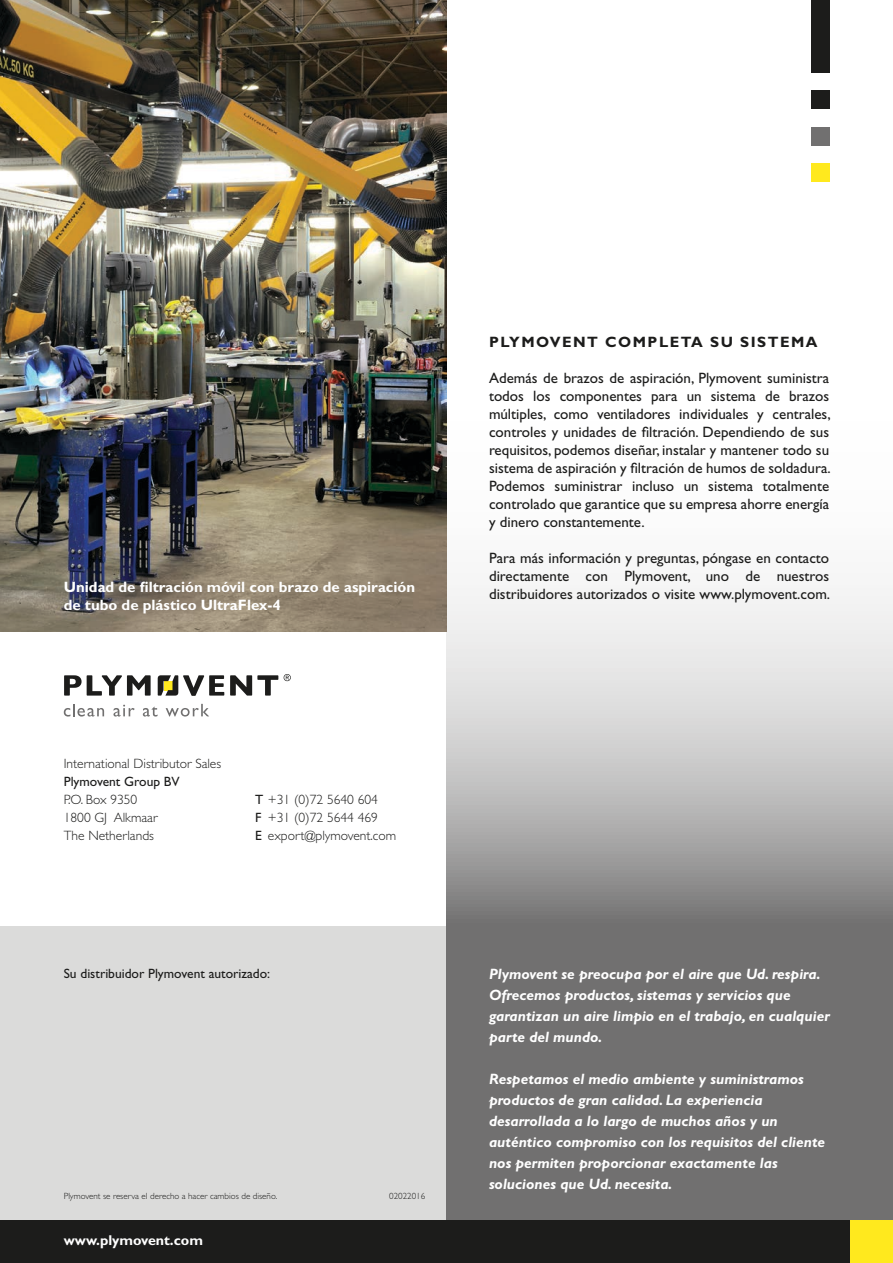
<style>
.page{position:relative;width:893px;height:1263px;background:#fff}
.page>*{position:absolute;margin:0;border:0;box-sizing:border-box;transform-origin:0 0}
.t1{font:15px/18px "Gill Sans Std";color:#1c1c1b;text-align:justify}
.t2{font:italic 700 15px/21px "Gill Sans Std";color:#fff}
.t3{font:700 15px/18px "Gill Sans Std";color:#fff}
.t4{font:700 15px "Gill Sans Std";letter-spacing:.1em;color:#1c1c1b}
.t5{font:700 14.25px "Gill Sans Std";color:#fff}
.t6{font:300 13.5px/18px "Gill Sans Std";color:#1c1c1b}
.t7{font:13.5px "Gill Sans Std";color:#1c1c1b}
.t8{font:300 9px "Gill Sans Std";color:#1c1c1b}
.s1{font-weight:400}
</style>
<div class="page">
<div style="left:0;top:926px;width:446px;height:294px;background:#dbdbda"></div>
<div style="left:446px;top:926px;width:447px;height:294px;background:#717070"></div>
<svg style="left:446px;top:0;width:447px;height:926px"></svg>
<img style="left:0;top:0;width:446px;height:631px">
<div style="left:850px;top:1220px;width:43px;height:43px;background:#ffe91e"></div>
<div style="left:0;top:1220px;width:850px;height:43px;background:#1c1c1b"></div>
<div style="left:811px;top:164px;width:18px;height:18px;background:#ffe91e"></div>
<div style="left:811px;top:127px;width:18px;height:18px;background:#717070"></div>
<div style="left:811px;top:91px;width:18px;height:18px;background:#1c1c1b"></div>
<div style="left:811px;top:0;width:18px;height:73px;background:#1c1c1b"></div>
<svg style="left:230px;top:675px;width:48px;height:20px"></svg>
<svg style="left:64px;top:675px;width:87px;height:21px"></svg>
<svg style="left:284px;top:674px;width:7px;height:7px"></svg>
<svg style="left:158px;top:675px;width:66px;height:21px"></svg>
<svg style="left:64px;top:704px;width:40px;height:12px"></svg>
<svg style="left:113px;top:705px;width:22px;height:11px"></svg>
<svg style="left:143px;top:706px;width:15px;height:10px"></svg>
<svg style="left:166px;top:704px;width:43px;height:12px"></svg>
<p class="t3" style="left:64px;top:578px;width:353px">Unidad de filtración móvil con brazo de aspiración de tubo de plástico UltraFlex-4</p>
<p class="t6" style="left:64px;top:755px;width:159px">International Distributor Sales</p>
<p class="t7" style="left:64px;top:774px;width:117px">Plymovent Group BV</p>
<p class="t6" style="left:64px;top:791px;width:95px">P.O. Box 9350<br>1800 GJ Alkmaar<br>The Netherlands</p>
<p class="t6" style="left:255px;top:791px;width:143px"><span class="s1">T</span> +31 (0)72 5640 604<br><span class="s1">F</span> +31 (0)72 5644 469<br><span class="s1">E</span> export@plymovent.com</p>
<p class="t7" style="left:64px;top:965px;width:208px">Su distribuidor Plymovent autorizado:</p>
<p class="t8" style="left:64px;top:1191px;width:215px">Plymovent se reserva el derecho a hacer cambios de diseño.</p>
<p class="t8" style="left:389px;top:1191px;width:37px">02022016</p>
<p class="t5" style="left:64px;top:1232px;width:141px">www.plymovent.com</p>
<p class="t4" style="left:489px;top:333px;width:330px">Plymovent completa su sistema</p>
<p class="t1" style="left:489px;top:369px;width:343px">Además de brazos de aspiración, Plymovent suministra todos los componentes para un sistema de brazos múltiples, como ventiladores individuales y centrales, controles y unidades de filtración. Dependiendo de sus requisitos, podemos diseñar, instalar y mantener todo su sistema de aspiración y filtración de humos de soldadura.<br>Podemos suministrar incluso un sistema totalmente controlado que garantice que su empresa ahorre energía y dinero constantemente.</p>
<p class="t1" style="left:489px;top:549px;width:343px">Para más información y preguntas, póngase en contacto directamente con Plymovent, uno de nuestros distribuidores autorizados o visite www.plymovent.com.</p>
<p class="t2" style="left:489px;top:963px;width:342px">Plymovent se preocupa por el aire que Ud. respira.<br>Ofrecemos productos, sistemas y servicios que garantizan un aire limpio en el trabajo, en cualquier parte del mundo.</p>
<p class="t2" style="left:489px;top:1068px;width:338px">Respetamos el medio ambiente y suministramos productos de gran calidad. La experiencia desarrollada a lo largo de muchos años y un auténtico compromiso con los requisitos del cliente nos permiten proporcionar exactamente las soluciones que Ud. necesita.</p>
</div>
